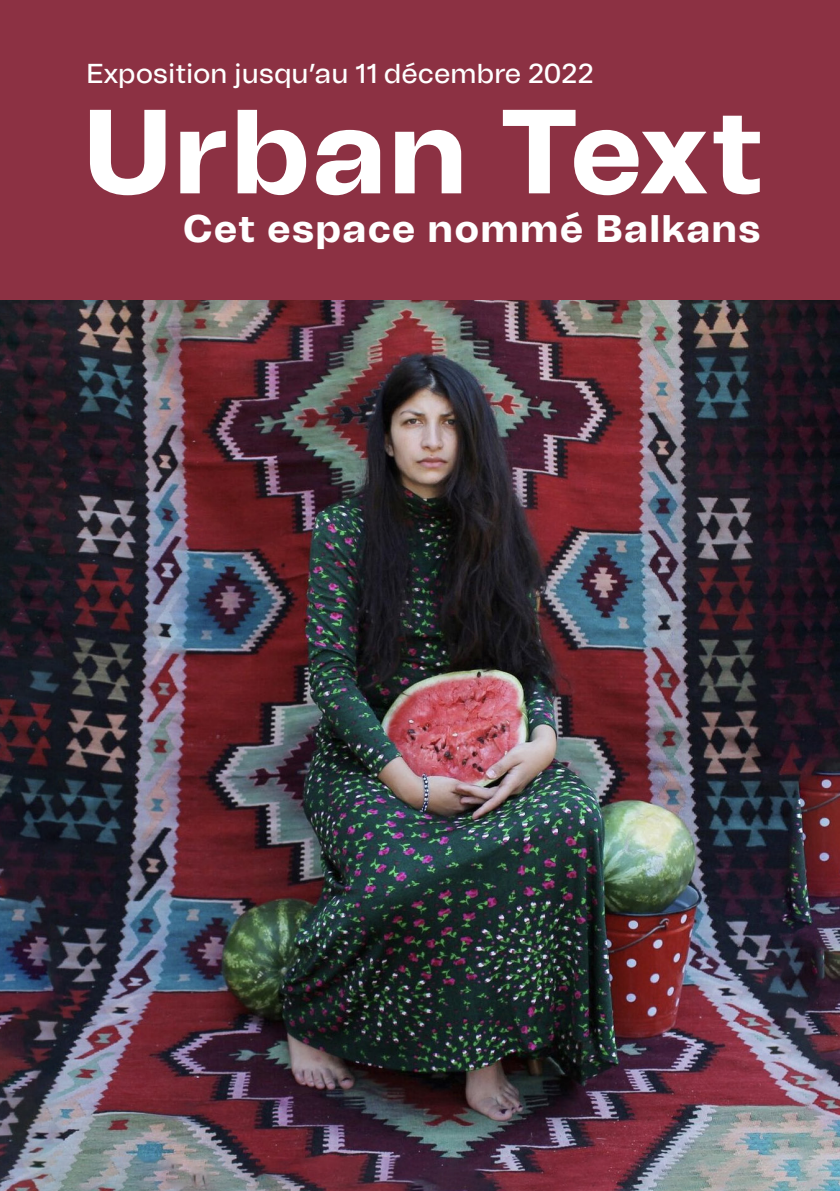
<style>
.page{position:relative;width:840px;height:1191px;background:#fff}
.page>*{position:absolute;margin:0;border:0;box-sizing:border-box;transform-origin:0 0}
.t1{font:800 119.2px "Tomato Grotesk";letter-spacing:.01em;color:#fff}
.t2{font:800 38.4px "Tomato Grotesk";letter-spacing:.03em;color:#fff}
.t3{font:500 27.4px "Tomato Grotesk";color:#fff}
</style>
<div class="page">
<div style="left:0;top:0;width:839px;height:386px;background:#8c3143"></div>
<img style="left:0;top:300px;width:839px;height:891px">
<p class="t3" style="left:86px;top:54px;width:508px">Exposition jusqu’au 11 décembre 2022</p>
<p class="t1" style="left:83px;top:63px;width:682px">Urban Text</p>
<p class="t2" style="left:183px;top:199px;width:578px">Cet espace nommé Balkans</p>
</div>
